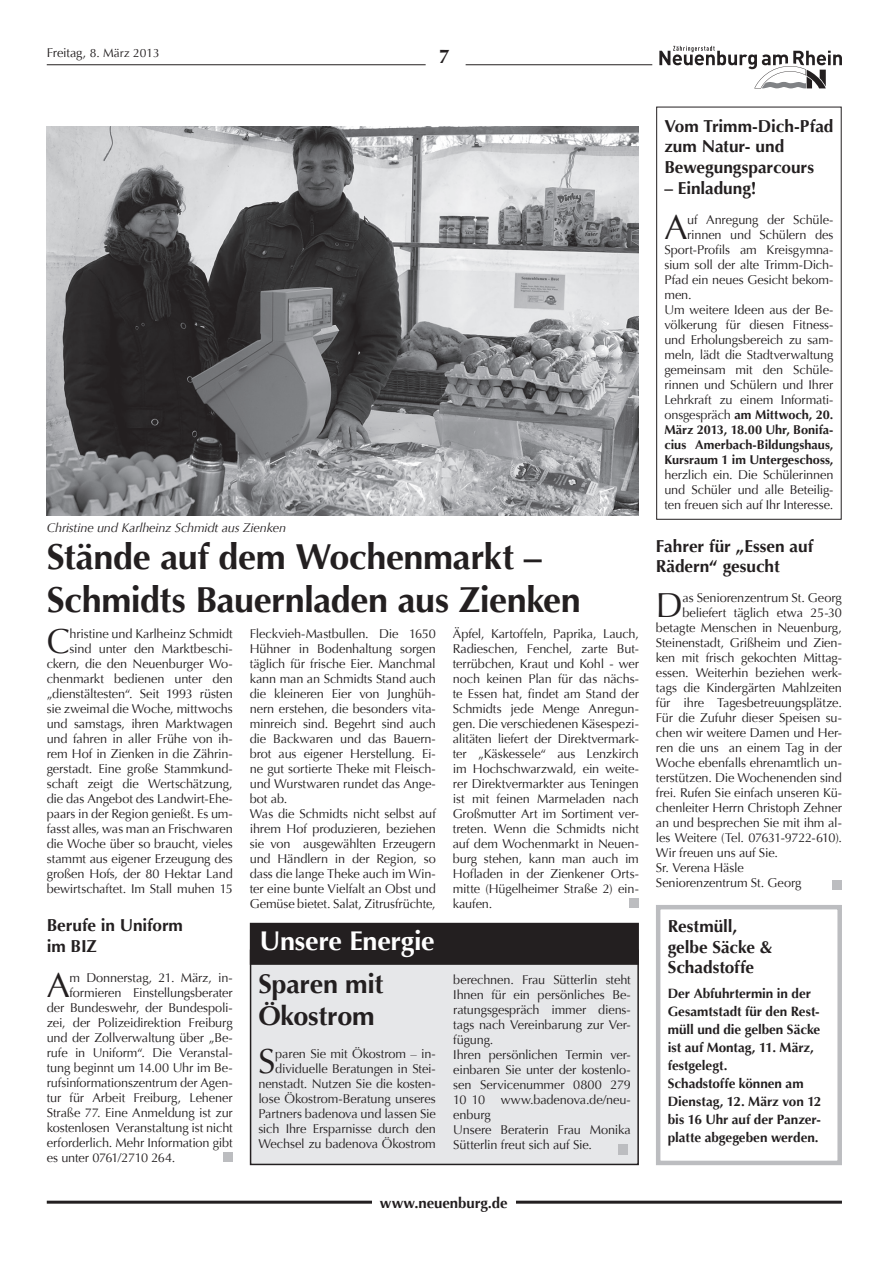
<style>
.page{position:relative;width:893px;height:1263px;background:#fff}
.page>*{position:absolute;margin:0;border:0;box-sizing:border-box;transform-origin:0 0}
.t1{font:700 36px/43.2px "Optima";letter-spacing:-.015em;color:#231f20}
.t2{font:34.65px "Optima";color:#231f20}
.t3{font:700 27px/32.4px "Optima";letter-spacing:-.01em;color:#231f20}
.t4{font:700 27px "Optima";letter-spacing:-.01em;color:#fff}
.t5{font:700 19.5px "Optima";color:#231f20}
.t6{font:700 17.25px/20.7px "Optima";letter-spacing:-.005em;color:#231f20}
.t7{font:700 15px "Optima";letter-spacing:-.005em;color:#231f20}
.t8{font:700 13.5px/18px "Optima";letter-spacing:-.005em;color:#231f20}
.t9{font:12.75px/15px "Optima";letter-spacing:-.01em;color:#231f20;text-align:right}
.t10{font:700 12.75px "Optima";color:#231f20}
.t11{font:italic 12.75px "Optima";letter-spacing:-.01em;color:#231f20}
.t12{font:12.75px "Optima";letter-spacing:-.03em;color:#231f20}
.t13{font:12px "Optima";color:#231f20}
.s1{font-size:12.75px}
.s2{font-weight:400}
</style>
<div class="page">
<hr style="left:466px;top:64px;width:186px;height:1px;background:#231f20">
<hr style="left:47px;top:1201px;width:795px;height:3px;background:#231f20">
<hr style="left:47px;top:64px;width:379px;height:1px;background:#231f20">
<div style="left:372px;top:1193px;width:143px;height:18px;background:#fff"></div>
<svg style="left:659px;top:46px;width:183px;height:42px"></svg>
<img style="left:47px;top:126px;width:592px;height:390px">
<div style="left:250px;top:949px;width:389px;height:216px;background:#e6e7e9;border:2px solid #231f20"></div>
<div style="left:250px;top:923px;width:389px;height:42px;background:#231f20;border:2px solid #231f20"></div>
<div style="left:618px;top:1144px;width:10px;height:11px;background:#bcbdc0"></div>
<div style="left:656px;top:107px;width:186px;height:413px;border:1px solid #231f20"></div>
<div style="left:656px;top:905px;width:186px;height:260px;border:4px solid #bcbdc0"></div>
<div style="left:629px;top:898px;width:10px;height:10px;background:#bcbdc0"></div>
<div style="left:223px;top:1152px;width:10px;height:10px;background:#bcbdc0"></div>
<div style="left:832px;top:880px;width:10px;height:10px;background:#bcbdc0"></div>
<p class="t13" style="left:47px;top:46px;width:114px"><span class="s1">Freitag,</span> 8. März 2013</p>
<h3 class="t5" style="left:439px;top:45px;width:12px">7</h3>
<p class="t11" style="left:47px;top:520px;width:241px">Christine und Karlheinz Schmidt aus Zienken</p>
<h1 class="t1" style="left:47px;top:536px;width:536px">Stände auf dem Wochenmarkt –<br>Schmidts Bauernladen aus Zienken</h1>
<p class="t9" style="left:250px;top:626px;width:188px;text-align:left">Fleckvieh-Mastbullen. Die 1650<br>Hühner in Bodenhaltung sorgen täglich für frische Eier. Manchmal kann man an Schmidts Stand auch die kleineren Eier von Junghüh&shy;nern erstehen, die besonders vita&shy;minreich sind. Begehrt sind auch die Backwaren und das Bauern&shy;brot aus eigener Herstellung. Ei&shy;ne gut sortierte Theke mit Fleisch&shy;und Wurstwaren rundet das Ange&shy;bot ab.<br>Was die Schmidts nicht selbst auf ihrem Hof produzieren, beziehen sie von ausgewählten Erzeugern und Händlern in der Region, so dass die lange Theke auch im Win&shy;ter eine bunte Vielfalt an Obst und<br>Gemüse bietet. Salat, Zitrusfrüchte,</p>
<p class="t9" style="left:453px;top:626px;width:188px;text-align:justify">Äpfel, Kartoffeln, Paprika, Lauch, Radieschen, Fenchel, zarte But&shy;terrübchen, Kraut und Kohl - wer noch keinen Plan für das nächs&shy;te Essen hat, findet am Stand der Schmidts jede Menge Anregun&shy;gen. Die verschiedenen Käsespezi&shy;alitäten liefert der Direktvermark&shy;ter „Käskessele“ aus Lenzkirch im Hochschwarzwald, ein weite&shy;rer Direktvermarkter aus Teningen ist mit feinen Marmeladen nach Großmutter Art im Sortiment ver&shy;treten. Wenn die Schmidts nicht auf dem Wochenmarkt in Neuen&shy;burg stehen, kann man auch im Hofladen in der Zienkener Orts&shy;mitte (Hügelheimer Straße 2) ein&shy;kaufen.</p>
<p class="t9" style="left:47px;top:626px;width:188px">hristine und Karlheinz Schmidt sind unter den Marktbeschi&shy;ckern, die den Neuenburger Wo&shy;chenmarkt bedienen unter den „dienstältesten“. Seit 1993 rüsten sie zweimal die Woche, mittwochs und samstags, ihren Marktwagen und fahren in aller Frühe von ih&shy;rem Hof in Zienken in die Zährin&shy;gerstadt. Eine große Stammkund&shy;schaft zeigt die Wertschätzung, die das Angebot des Landwirt-Ehe&shy;paars in der Region genießt. Es um&shy;fasst alles, was man an Frischwaren die Woche über so braucht, vieles stammt aus eigener Erzeugung des großen Hofs, der 80 Hektar Land bewirtschaftet. Im Stall muhen 15</p>
<h2 class="t2" style="left:47px;top:621px;width:25px">C</h2>
<h3 class="t6" style="left:47px;top:915px;width:138px">Berufe in Uniform im BIZ</h3>
<h2 class="t2" style="left:47px;top:965px;width:25px">A</h2>
<p class="t9" style="left:70px;top:970px;width:165px">m Donnerstag, 21. März, in-</p>
<p class="t9" style="left:70px;top:985px;width:165px">formieren Einstellungsberater</p>
<p class="t9" style="left:47px;top:1000px;width:188px">der Bundeswehr, der Bundespoli-</p>
<p class="t9" style="left:47px;top:1015px;width:188px">zei, der Polizeidirektion Freiburg</p>
<p class="t9" style="left:47px;top:1030px;width:188px">und der Zollverwaltung über „Be-</p>
<p class="t9" style="left:47px;top:1045px;width:188px">rufe in Uniform“. Die Veranstal-</p>
<p class="t9" style="left:47px;top:1060px;width:188px">tung beginnt um 14.00 Uhr im Be-</p>
<p class="t9" style="left:47px;top:1075px;width:188px">rufsinformationszentrum der Agen-</p>
<p class="t9" style="left:47px;top:1090px;width:188px">tur für Arbeit Freiburg, Lehener</p>
<p class="t9" style="left:47px;top:1105px;width:188px">Straße 77. Eine Anmeldung ist zur</p>
<p class="t9" style="left:47px;top:1120px;width:188px">kostenlosen Veranstaltung ist nicht</p>
<p class="t9" style="left:47px;top:1135px;width:187px">erforderlich. Mehr Information gibt</p>
<p class="t12" style="left:47px;top:1150px;width:130px">es unter 0761/2710 264.</p>
<h3 class="t4" style="left:260px;top:925px;width:176px">Unsere Energie</h3>
<h3 class="t3" style="left:258px;top:967px;width:127px">Sparen mit<br>Ökostrom</h3>
<h2 class="t2" style="left:258px;top:1041px;width:19px">S</h2>
<p class="t9" style="left:258px;top:1047px;width:179px">paren Sie mit Ökostrom – in&shy;dividuelle Beratungen in Stei&shy;nenstadt. Nutzen Sie die kosten&shy;lose Ökostrom-Beratung unseres<br>Partners badenova und lassen Sie sich Ihre Ersparnisse durch den<br>Wechsel zu badenova Ökostrom</p>
<p class="t9" style="left:453px;top:973px;width:179px;text-align:left">berechnen. Frau Sütterlin steht<br>Ihnen für ein persönliches Be&shy;ratungsgespräch immer diens&shy;tags nach Vereinbarung zur Ver&shy;fügung.<br>Ihren persönlichen Termin ver&shy;einbaren Sie unter der kostenlo&shy;sen Servicenummer 0800 279<br>10 10 www.badenova.de/neu&shy;enburg<br>Unsere Beraterin Frau Monika<br>Sütterlin freut sich auf Sie.</p>
<p class="t7" style="left:380px;top:1194px;width:129px">www.neuenburg.de</p>
<h3 class="t6" style="left:664px;top:116px;width:171px">Vom Trimm-Dich-Pfad zum Natur- und<br>Bewegungsparcours</h3>
<h3 class="t6" style="left:664px;top:178px;width:94px">– Einladung!</h3>
<h2 class="t2" style="left:664px;top:207px;width:25px">A</h2>
<p class="t9" style="left:687px;top:212px;width:148px">uf Anregung der Schüle-</p>
<p class="t9" style="left:687px;top:227px;width:148px">rinnen und Schülern des</p>
<p class="t9" style="left:664px;top:242px;width:171px">Sport-Profils am Kreisgymna-</p>
<p class="t9" style="left:664px;top:257px;width:170px">sium soll der alte Trimm-Dich-</p>
<p class="t9" style="left:664px;top:272px;width:171px">Pfad ein neues Gesicht bekom-</p>
<p class="t9" style="left:664px;top:287px;width:29px">men.</p>
<p class="t9" style="left:664px;top:302px;width:171px">Um weitere Ideen aus der Be-</p>
<p class="t9" style="left:664px;top:317px;width:171px">völkerung für diesen Fitness-</p>
<p class="t9" style="left:664px;top:332px;width:171px">und Erholungsbereich zu sam-</p>
<p class="t9" style="left:664px;top:347px;width:170px">meln, lädt die Stadtverwaltung</p>
<p class="t9" style="left:664px;top:362px;width:171px">gemeinsam mit den Schüle-</p>
<p class="t9" style="left:664px;top:377px;width:171px">rinnen und Schülern und Ihrer</p>
<p class="t9" style="left:664px;top:392px;width:171px">Lehrkraft zu einem Informati-</p>
<p class="t10" style="left:664px;top:407px;width:171px"><span class="s2">onsgespräch</span> am Mittwoch, 20.</p>
<p class="t10" style="left:664px;top:422px;width:171px">März 2013, 18.00 Uhr, Bonifa-</p>
<p class="t10" style="left:664px;top:437px;width:170px">cius Amerbach-Bildungshaus,</p>
<p class="t10" style="left:664px;top:452px;width:171px">Kursraum 1 im Untergeschoss,</p>
<p class="t9" style="left:664px;top:467px;width:171px;text-align:justify">herzlich ein. Die Schülerinnen und Schüler und alle Beteilig&shy;ten freuen sich auf Ihr Interesse.</p>
<h3 class="t6" style="left:656px;top:536px;width:159px">Fahrer für „Essen auf<br>Rädern“ gesucht</h3>
<h2 class="t2" style="left:656px;top:585px;width:28px">D</h2>
<p class="t9" style="left:682px;top:591px;width:161px">as Seniorenzentrum St. Georg</p>
<p class="t9" style="left:682px;top:606px;width:161px">beliefert täglich etwa 25-30</p>
<p class="t9" style="left:656px;top:621px;width:188px">betagte Menschen in Neuenburg,</p>
<p class="t9" style="left:656px;top:636px;width:188px">Steinenstadt, Grißheim und Zien-</p>
<p class="t9" style="left:656px;top:651px;width:188px">ken mit frisch gekochten Mittag-</p>
<p class="t9" style="left:656px;top:666px;width:188px">essen. Weiterhin beziehen werk-</p>
<p class="t9" style="left:656px;top:681px;width:188px">tags die Kindergärten Mahlzeiten</p>
<p class="t9" style="left:656px;top:696px;width:188px">für ihre Tagesbetreuungsplätze.</p>
<p class="t9" style="left:656px;top:711px;width:188px">Für die Zufuhr dieser Speisen su-</p>
<p class="t9" style="left:656px;top:726px;width:188px">chen wir weitere Damen und Her-</p>
<p class="t9" style="left:656px;top:741px;width:188px">ren die uns an einem Tag in der</p>
<p class="t9" style="left:656px;top:756px;width:188px">Woche ebenfalls ehrenamtlich un-</p>
<p class="t9" style="left:656px;top:771px;width:188px">terstützen. Die Wochenenden sind</p>
<p class="t9" style="left:656px;top:786px;width:188px">frei. Rufen Sie einfach unseren Kü-</p>
<p class="t9" style="left:656px;top:801px;width:188px">chenleiter Herrn Christoph Zehner</p>
<p class="t9" style="left:656px;top:816px;width:187px">an und besprechen Sie mit ihm al-</p>
<p class="t9" style="left:656px;top:831px;width:188px">les Weitere (Tel. 07631-9722-610).</p>
<p class="t9" style="left:656px;top:846px;width:124px">Wir freuen uns auf Sie.</p>
<p class="t9" style="left:656px;top:861px;width:90px">Sr. Verena Häsle</p>
<p class="t9" style="left:656px;top:876px;width:147px">Seniorenzentrum St. Georg</p>
<h3 class="t6" style="left:668px;top:916px;width:106px">Restmüll, gelbe Säcke &amp;<br>Schadstoffe</h3>
<p class="t8" style="left:668px;top:984px;width:155px">Der Abfuhrtermin in der<br>Gesamtstadt für den Rest&shy;müll und die gelben Säcke ist auf Montag, 11. März, festgelegt.<br>Schadstoffe können am<br>Dienstag, 12. März von 12 bis 16 Uhr auf der Panzer&shy;platte abgegeben werden.</p>
</div>
